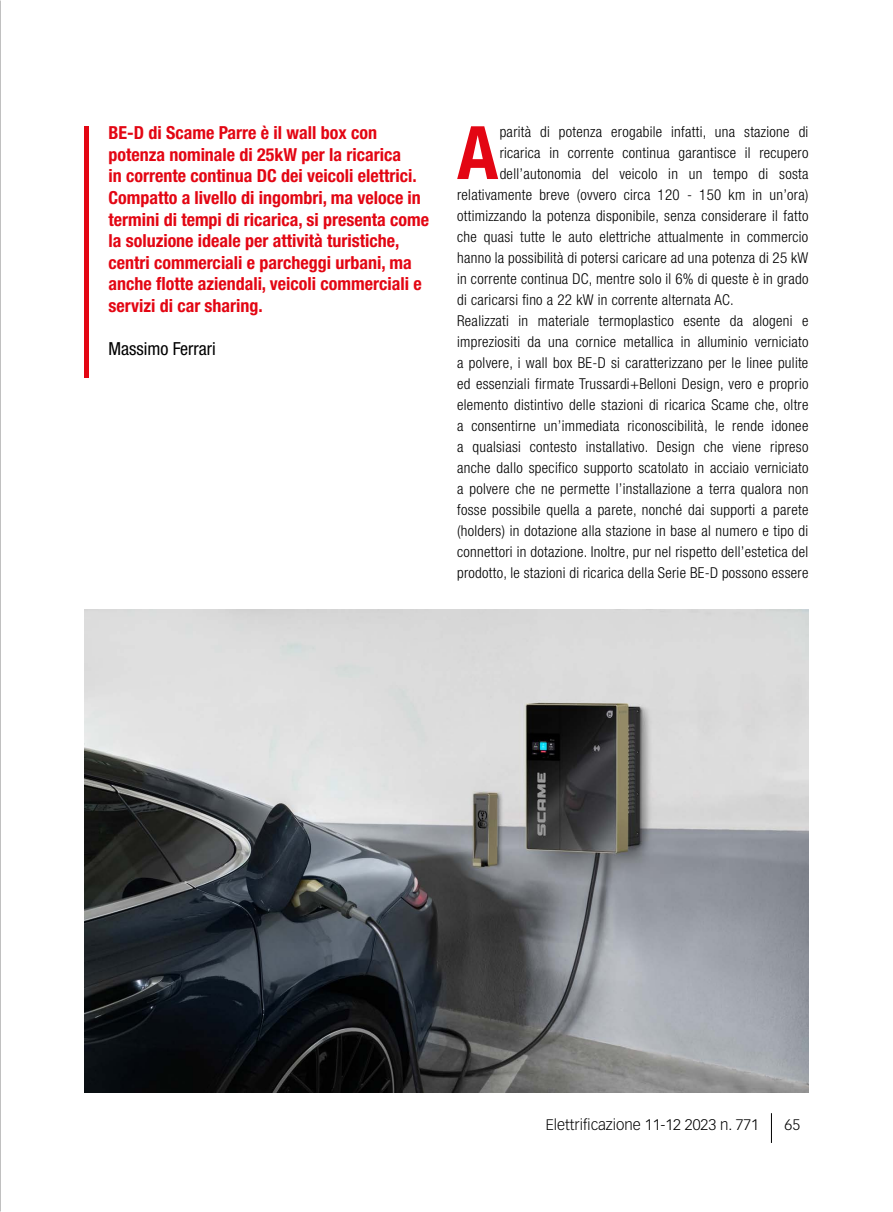
<style>
.page{position:relative;width:893px;height:1212px;background:#fff}
.page>*{position:absolute;margin:0;border:0;box-sizing:border-box;transform-origin:0 0}
.t1{font:700 condensed 73.8px "Helvetica Neue LT Std";color:#e30613}
.t2{font:700 condensed 18px/21.6px "Helvetica Neue LT Std";color:#e30613}
.t3{font:condensed 18px "Helvetica Neue LT Std";color:#000}
.t4{font:300 condensed 15px "Helvetica Neue LT Std";letter-spacing:.02em;color:#000}
.t5{font:300 15px "Vectora LT Std";color:#000}
</style>
<div class="page">
<hr style="left:771px;top:1113px;width:1px;height:30px;background:#000">
<img style="left:0;top:0;width:1px;height:1212px">
<hr style="left:85px;top:126px;width:4px;height:252px;background:#e30613">
<img style="left:85px;top:609px;width:723px;height:483px">
<p class="t2" style="left:108px;top:122px;width:322px">BE-D di Scame Parre è il wall box con potenza nominale di 25kW per la ricarica<br>in corrente continua DC dei veicoli elettrici.<br>Compatto a livello di ingombri, ma veloce in termini di tempi di ricarica, si presenta come la soluzione ideale per attività turistiche, centri commerciali e parcheggi urbani, ma anche flotte aziendali, veicoli commerciali e servizi di car sharing.</p>
<p class="t3" style="left:108px;top:338px;width:109px">Massimo Ferrari</p>
<h1 class="t1" style="left:457px;top:108px;width:43px">A</h1>
<p class="t4" style="left:500px;top:123px;width:310px">parità di potenza erogabile infatti, una stazione di</p>
<p class="t4" style="left:500px;top:144px;width:310px">ricarica in corrente continua garantisce il recupero</p>
<p class="t4" style="left:500px;top:165px;width:310px">dell’autonomia del veicolo in un tempo di sosta</p>
<p class="t4" style="left:457px;top:186px;width:353px">relativamente breve (ovvero circa 120 - 150 km in un’ora)</p>
<p class="t4" style="left:457px;top:207px;width:353px">ottimizzando la potenza disponibile, senza considerare il fatto</p>
<p class="t4" style="left:457px;top:228px;width:353px">che quasi tutte le auto elettriche attualmente in commercio</p>
<p class="t4" style="left:457px;top:249px;width:353px">hanno la possibilità di potersi caricare ad una potenza di 25 kW</p>
<p class="t4" style="left:457px;top:270px;width:353px">in corrente continua DC, mentre solo il 6% di queste è in grado</p>
<p class="t4" style="left:457px;top:291px;width:278px">di caricarsi fino a 22 kW in corrente alternata AC.</p>
<p class="t4" style="left:457px;top:312px;width:353px">Realizzati in materiale termoplastico esente da alogeni e</p>
<p class="t4" style="left:457px;top:333px;width:353px">impreziositi da una cornice metallica in alluminio verniciato</p>
<p class="t4" style="left:457px;top:354px;width:353px">a polvere, i wall box BE-D si caratterizzano per le linee pulite</p>
<p class="t4" style="left:457px;top:375px;width:353px">ed essenziali firmate Trussardi+Belloni Design, vero e proprio</p>
<p class="t4" style="left:457px;top:396px;width:353px">elemento distintivo delle stazioni di ricarica Scame che, oltre</p>
<p class="t4" style="left:457px;top:417px;width:353px">a consentirne un’immediata riconoscibilità, le rende idonee</p>
<p class="t4" style="left:457px;top:438px;width:353px">a qualsiasi contesto installativo. Design che viene ripreso</p>
<p class="t4" style="left:457px;top:459px;width:353px">anche dallo specifico supporto scatolato in acciaio verniciato</p>
<p class="t4" style="left:457px;top:480px;width:353px">a polvere che ne permette l’installazione a terra qualora non</p>
<p class="t4" style="left:457px;top:501px;width:353px">fosse possibile quella a parete, nonché dai supporti a parete</p>
<p class="t4" style="left:457px;top:522px;width:353px">(holders) in dotazione alla stazione in base al numero e tipo di</p>
<p class="t4" style="left:457px;top:543px;width:353px">connettori in dotazione. Inoltre, pur nel rispetto dell’estetica del</p>
<p class="t4" style="left:457px;top:564px;width:353px">prodotto, le stazioni di ricarica della Serie BE-D possono essere</p>
<p class="t5" style="left:546px;top:1115px;width:215px">Elettrificazione 11-12 2023 n. 771</p>
<p class="t5" style="left:785px;top:1115px;width:17px">65</p>
</div>
